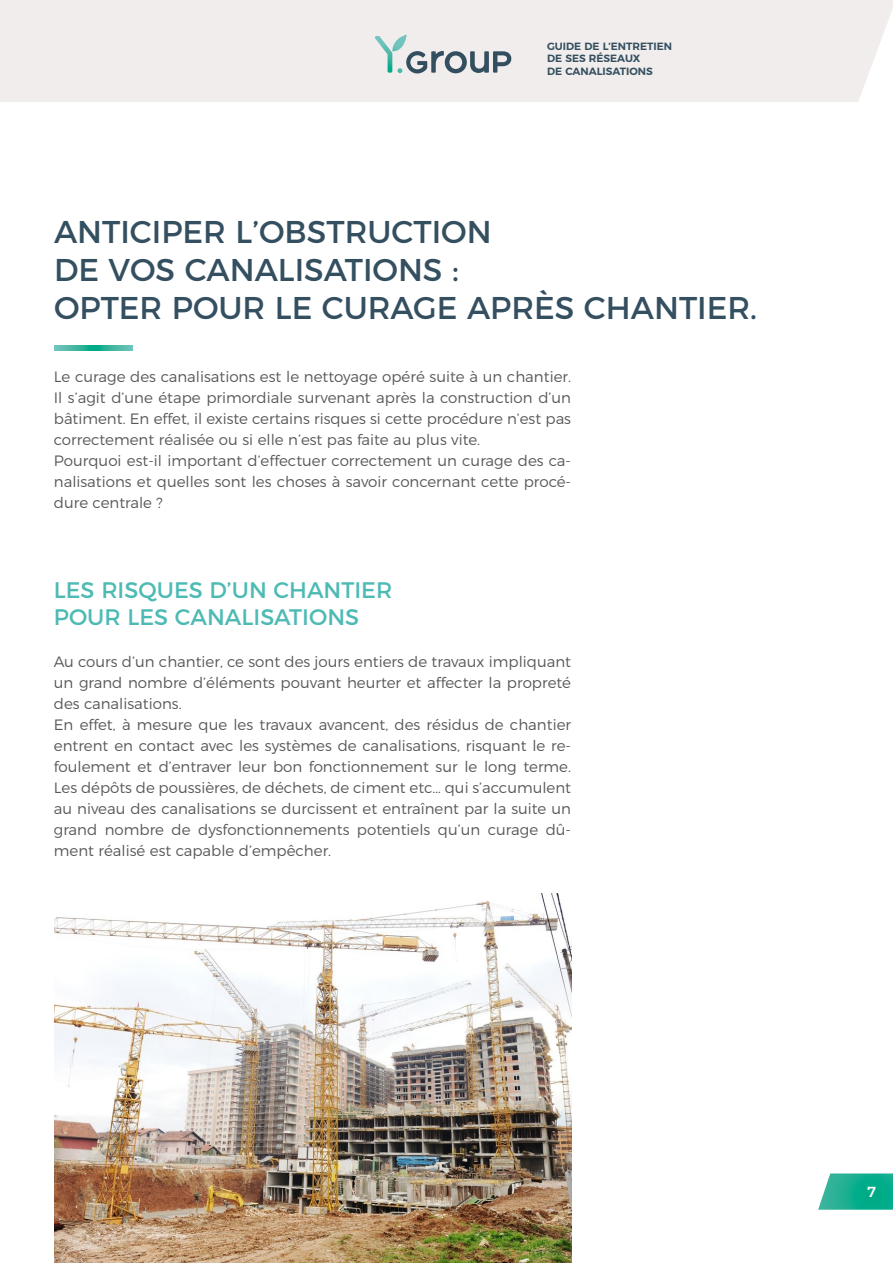
<style>
.page{position:relative;width:893px;height:1263px;background:#fff}
.page>*{position:absolute;margin:0;border:0;box-sizing:border-box;transform-origin:0 0}
.t1{font:31.5px/37.8px "Montserrat";color:#344f60}
.t2{font:22.5px/27px "Montserrat";color:#4dbab4}
.t3{font:300 15px/21px "Montserrat";color:#575756}
.t4{font:500 14.55px "Montserrat";color:#fff}
.t5{font:600 10.5px/12.6px "Montserrat";color:#344f60}
</style>
<div class="page">
<svg style="left:818px;top:1173px;width:75px;height:37px;background:#2bb69a"></svg>
<div style="left:0;top:0;width:893px;height:102px;background:#f0edec"></div>
<svg style="left:374px;top:35px;width:137px;height:38px;background:#bfc9cb"></svg>
<svg style="left:55px;top:345px;width:78px;height:6px"></svg>
<img style="left:54px;top:893px;width:517px;height:370px">
<p class="t5" style="left:547px;top:39px;width:126px">GUIDE DE L’ENTRETIEN<br>DE SES RÉSEAUX<br>DE CANALISATIONS</p>
<h1 class="t1" style="left:54px;top:210px;width:705px">ANTICIPER L’OBSTRUCTION<br>DE VOS CANALISATIONS :<br>OPTER POUR LE CURAGE APRÈS CHANTIER.</h1>
<p class="t3" style="left:54px;top:364px;width:519px">Le curage des canalisations est le nettoyage opéré suite à un chantier.<br>Il s’agit d’une étape primordiale survenant après la construction d’un bâtiment. En effet, il existe certains risques si cette procédure n’est pas correctement réalisée ou si elle n’est pas faite au plus vite.<br>Pourquoi est-il important d’effectuer correctement un curage des ca&shy;nalisations et quelles sont les choses à savoir concernant cette procé&shy;dure centrale ?</p>
<h2 class="t2" style="left:54px;top:574px;width:340px">LES RISQUES D’UN CHANTIER<br>POUR LES CANALISATIONS</h2>
<p class="t3" style="left:54px;top:649px;width:519px">Au cours d’un chantier, ce sont des jours entiers de travaux impliquant un grand nombre d’éléments pouvant heurter et affecter la propreté des canalisations.<br>En effet, à mesure que les travaux avancent, des résidus de chantier entrent en contact avec les systèmes de canalisations, risquant le re&shy;foulement et d’entraver leur bon fonctionnement sur le long terme.<br>Les dépôts de poussières, de déchets, de ciment etc… qui s’accumulent au niveau des canalisations se durcissent et entraînent par la suite un grand nombre de dysfonctionnements potentiels qu’un curage dû&shy;ment réalisé est capable d’empêcher.</p>
<p class="t4" style="left:867px;top:1180px;width:11px">7</p>
</div>
